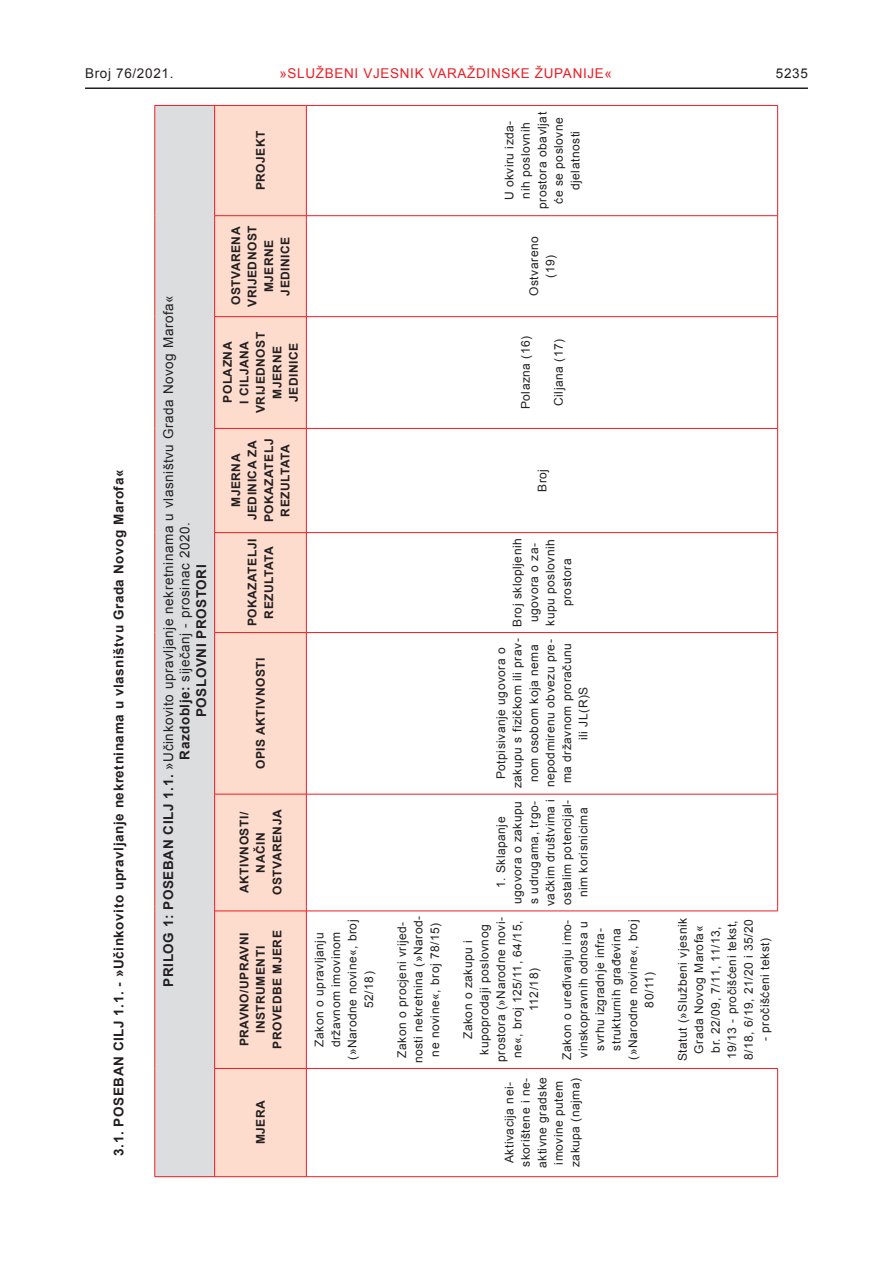
<style>
.page{position:relative;width:893px;height:1263px;background:#fff}
.page>*{position:absolute;margin:0;border:0;box-sizing:border-box;transform-origin:0 0}
.t1{font:13.5px/16.5px "Arial";letter-spacing:.04em;color:#231f20;text-align:center}
.t2{font:700 13.5px "Arial";letter-spacing:.04em;color:#231f20}
.t3{font:13.5px "Arial";letter-spacing:.05em;color:#ee1d23}
.t4{font:12px/16.5px "Arial";letter-spacing:.04em;color:#231f20;text-align:center}
.t5{font:700 12px/16.5px "Arial";letter-spacing:.04em;color:#231f20;text-align:center}
.s1{font-weight:700}
</style>
<div class="page">
<hr style="left:85px;top:87px;width:723px;height:2px;background:#231f20">
<div style="left:155px;top:105px;width:60px;height:1072px;background:#dcdddf"></div>
<div style="left:215px;top:106px;width:91px;height:1070px;background:#fddcce"></div>
<hr style="left:155px;top:1068px;width:1px;height:109px;background:#ee1d23">
<hr style="left:155px;top:1176px;width:59px;height:1px;background:#ee1d23">
<hr style="left:155px;top:911px;width:1px;height:157px;background:#ee1d23">
<hr style="left:155px;top:794px;width:1px;height:112px;background:#ee1d23">
<hr style="left:155px;top:632px;width:1px;height:162px;background:#ee1d23">
<hr style="left:155px;top:533px;width:1px;height:99px;background:#ee1d23">
<hr style="left:155px;top:428px;width:1px;height:105px;background:#ee1d23">
<hr style="left:155px;top:317px;width:1px;height:111px;background:#ee1d23">
<hr style="left:155px;top:220px;width:1px;height:97px;background:#ee1d23">
<hr style="left:155px;top:105px;width:1px;height:111px;background:#ee1d23">
<hr style="left:155px;top:105px;width:59px;height:1px;background:#ee1d23">
<hr style="left:214px;top:1068px;width:1px;height:109px;background:#ee1d23">
<hr style="left:215px;top:1176px;width:91px;height:1px;background:#ee1d23">
<hr style="left:214px;top:911px;width:1px;height:157px;background:#ee1d23">
<hr style="left:215px;top:1068px;width:91px;height:1px;background:#ee1d23">
<hr style="left:215px;top:911px;width:91px;height:1px;background:#ee1d23">
<hr style="left:214px;top:794px;width:1px;height:112px;background:#ee1d23">
<hr style="left:214px;top:632px;width:1px;height:162px;background:#ee1d23">
<hr style="left:215px;top:794px;width:91px;height:1px;background:#ee1d23">
<hr style="left:214px;top:533px;width:1px;height:99px;background:#ee1d23">
<hr style="left:215px;top:632px;width:91px;height:1px;background:#ee1d23">
<hr style="left:214px;top:428px;width:1px;height:105px;background:#ee1d23">
<hr style="left:215px;top:532px;width:91px;height:1px;background:#ee1d23">
<hr style="left:214px;top:317px;width:1px;height:111px;background:#ee1d23">
<hr style="left:215px;top:428px;width:91px;height:1px;background:#ee1d23">
<hr style="left:214px;top:220px;width:1px;height:97px;background:#ee1d23">
<hr style="left:215px;top:316px;width:91px;height:1px;background:#ee1d23">
<hr style="left:214px;top:105px;width:1px;height:111px;background:#ee1d23">
<hr style="left:215px;top:215px;width:91px;height:1px;background:#ee1d23">
<hr style="left:215px;top:105px;width:91px;height:1px;background:#ee1d23">
<hr style="left:777px;top:1068px;width:1px;height:109px;background:#ee1d23">
<hr style="left:777px;top:794px;width:1px;height:112px;background:#ee1d23">
<hr style="left:777px;top:632px;width:1px;height:162px;background:#ee1d23">
<hr style="left:777px;top:533px;width:1px;height:99px;background:#ee1d23">
<hr style="left:777px;top:428px;width:1px;height:105px;background:#ee1d23">
<hr style="left:777px;top:317px;width:1px;height:111px;background:#ee1d23">
<hr style="left:777px;top:220px;width:1px;height:97px;background:#ee1d23">
<hr style="left:777px;top:105px;width:1px;height:111px;background:#ee1d23">
<hr style="left:306px;top:1068px;width:1px;height:109px;background:#ee1d23">
<hr style="left:307px;top:1176px;width:470px;height:1px;background:#ee1d23">
<hr style="left:306px;top:911px;width:1px;height:157px;background:#ee1d23">
<hr style="left:307px;top:1068px;width:470px;height:1px;background:#ee1d23">
<hr style="left:307px;top:911px;width:470px;height:1px;background:#ee1d23">
<hr style="left:306px;top:794px;width:1px;height:112px;background:#ee1d23">
<hr style="left:306px;top:632px;width:1px;height:162px;background:#ee1d23">
<hr style="left:307px;top:794px;width:470px;height:1px;background:#ee1d23">
<hr style="left:306px;top:533px;width:1px;height:99px;background:#ee1d23">
<hr style="left:307px;top:632px;width:470px;height:1px;background:#ee1d23">
<hr style="left:306px;top:428px;width:1px;height:105px;background:#ee1d23">
<hr style="left:307px;top:532px;width:470px;height:1px;background:#ee1d23">
<hr style="left:306px;top:317px;width:1px;height:111px;background:#ee1d23">
<hr style="left:307px;top:428px;width:470px;height:1px;background:#ee1d23">
<hr style="left:306px;top:220px;width:1px;height:97px;background:#ee1d23">
<hr style="left:307px;top:316px;width:470px;height:1px;background:#ee1d23">
<hr style="left:306px;top:105px;width:1px;height:111px;background:#ee1d23">
<hr style="left:307px;top:215px;width:470px;height:1px;background:#ee1d23">
<hr style="left:307px;top:105px;width:470px;height:1px;background:#ee1d23">
<p class="t1" style="left:85px;top:65px;width:90px">Broj 76/2021.</p>
<p class="t3" style="left:279px;top:64px;width:334px">»SLUŽBENI VJESNIK VARAŽDINSKE ŽUPANIJE«</p>
<p class="t1" style="left:776px;top:65px;width:34px">5235</p>
<p class="t2" style="left:110px;top:1155px;width:687px;rotate:-90deg">3.1. POSEBAN CILJ 1.1. - »Učinkovito upravljanje nekretninama u vlasništvu Grada Novog Marofa«</p>
<p class="t1" style="left:160px;top:986px;width:693px;rotate:-90deg"><span class="s1">PRILOG 1: POSEBAN CILJ 1.1.</span> »Učinkovito upravljanje nekretninama u vlasništvu Grada Novog Marofa«<br><span class="s1">Razdoblje:</span> siječanj - prosinac 2020.<br><span class="s1">POSLOVNI PROSTORI</span></p>
<p class="t5" style="left:253px;top:190px;width:61px;rotate:-90deg">PROJEKT</p>
<p class="t5" style="left:228px;top:307px;width:83px;rotate:-90deg">OSTVARENA<br>VRIJEDNOST<br>MJERNE<br>JEDINICE</p>
<p class="t5" style="left:220px;top:413px;width:83px;rotate:-90deg">POLAZNA<br>I CILJANA<br>VRIJEDNOST<br>MJERNE<br>JEDINICE</p>
<p class="t5" style="left:228px;top:522px;width:85px;rotate:-90deg">MJERNA<br>JEDINICA ZA<br>POKAZATELJ<br>REZULTATA</p>
<p class="t5" style="left:244px;top:626px;width:89px;rotate:-90deg">POKAZATELJI<br>REZULTATA</p>
<p class="t5" style="left:253px;top:769px;width:113px;rotate:-90deg">OPIS AKTIVNOSTI</p>
<p class="t5" style="left:236px;top:895px;width:87px;rotate:-90deg">AKTIVNOSTI/<br>NAČIN<br>OSTVARENJA</p>
<p class="t5" style="left:236px;top:1049px;width:120px;rotate:-90deg">PRAVNO/UPRAVNI<br>INSTRUMENTI<br>PROVEDBE MJERE</p>
<p class="t5" style="left:253px;top:1144px;width:46px;rotate:-90deg">MJERA</p>
<p class="t4" style="left:501px;top:209px;width:98px;rotate:-90deg">U okviru izda&shy;nih poslovnih prostora obavljat će se poslovne djelatnosti</p>
<p class="t4" style="left:526px;top:296px;width:61px;rotate:-90deg">Ostvareno (19)</p>
<p class="t4" style="left:518px;top:409px;width:75px;rotate:-90deg">Polazna (16)</p>
<p class="t4" style="left:551px;top:406px;width:68px;rotate:-90deg">Ciljana (17)</p>
<p class="t4" style="left:534px;top:492px;width:25px;rotate:-90deg">Broj</p>
<p class="t4" style="left:509px;top:627px;width:90px;rotate:-90deg">Broj sklopljenih ugovora o za&shy;kupu poslovnih prostora</p>
<p class="t4" style="left:493px;top:788px;width:151px;rotate:-90deg">Potpisivanje ugovora o zakupu s fizičkom ili prav&shy;nom osobom koja nema nepodmirenu obvezu pre&shy;ma državnom proračunu ili JL(R)S</p>
<p class="t4" style="left:493px;top:906px;width:109px;rotate:-90deg">1. Sklapanje ugovora o zakupu s udrugama, trgo&shy;vačkim društvima i ostalim potencijal&shy;nim korisnicima</p>
<p class="t4" style="left:311px;top:1059px;width:142px;rotate:-90deg">Zakon o upravljanju državnom imovinom (»Narodne novine«, broj<br>52/18)</p>
<p class="t4" style="left:394px;top:1063px;width:149px;rotate:-90deg">Zakon o procjeni vrijed&shy;nosti nekretnina (»Narod&shy;ne novine«, broj 78/15)</p>
<p class="t4" style="left:460px;top:1062px;width:146px;rotate:-90deg">Zakon o zakupu i kupoprodaji poslovnog prostora (»Narodne novi&shy;ne«, broj 125/11, 64/15,<br>112/18)</p>
<p class="t4" style="left:559px;top:1059px;width:142px;rotate:-90deg">Zakon o uređivanju imo&shy;vinskopravnih odnosa u svrhu izgradnje infra&shy;strukturnih građevina (»Narodne novine«, broj<br>80/11)</p>
<p class="t4" style="left:674px;top:1061px;width:145px;rotate:-90deg">Statut (»Službeni vjesnik<br>Grada Novog Marofa« br. 22/09, 7/11, 11/13,<br>19/13 - pročišćeni tekst,<br>8/18, 6/19, 21/20 i 35/20</p>
<p class="t4" style="left:757px;top:1041px;width:105px;rotate:-90deg">- pročišćeni tekst)</p>
<p class="t4" style="left:501px;top:1168px;width:93px;rotate:-90deg">Aktivacija nei&shy;skorištene i ne&shy;aktivne gradske imovine putem zakupa (najma)</p>
</div>
